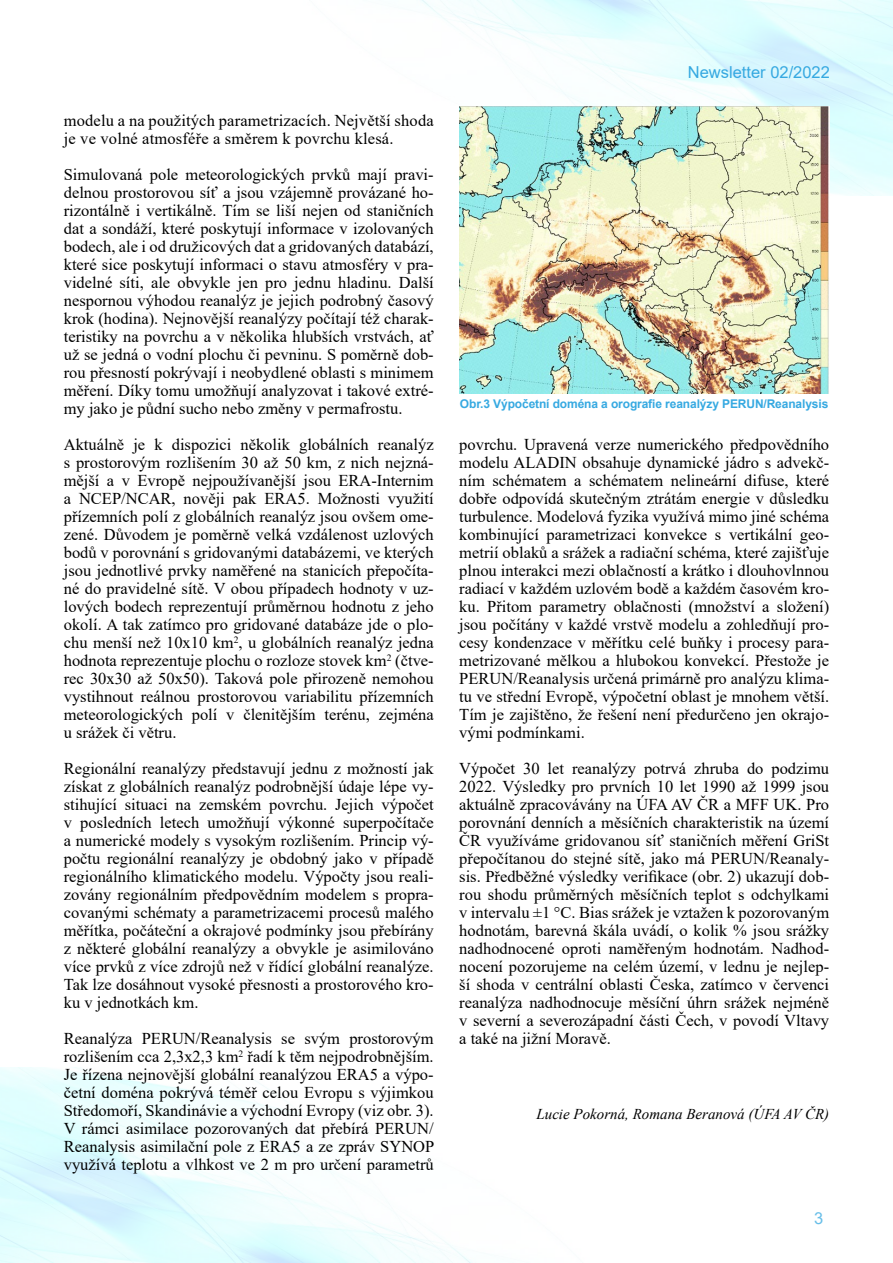
<style>
.page{position:relative;width:893px;height:1263px;background:#fff}
.page>*{position:absolute;margin:0;border:0;box-sizing:border-box;transform-origin:0 0}
.t1{font:16.5px/18px "Times New Roman";color:#000;text-align:justify}
.t2{font:16.5px "Arial";color:#36a9e1}
.t3{font:italic 15px "Times New Roman";color:#000}
.t4{font:700 12px "Arial";letter-spacing:-.01em;color:#36a9e1}
</style>
<div class="page">
<img style="left:459px;top:106px;width:370px;height:287px">
<p class="t1" style="left:64px;top:111px;width:371px">modelu a na použitých parametrizacích. Největší shoda je ve volné atmosféře a směrem k povrchu klesá.</p>
<p class="t1" style="left:64px;top:165px;width:371px">Simulovaná pole meteorologických prvků mají pravi&shy;delnou prostorovou síť a jsou vzájemně provázané ho&shy;rizontálně i vertikálně. Tím se liší nejen od staničních dat a sondáží, které poskytují informace v izolovaných bodech, ale i od družicových dat a gridovaných databází, které sice poskytují informaci o stavu atmosféry v pra&shy;videlné síti, ale obvykle jen pro jednu hladinu. Další nespornou výhodou reanalýz je jejich podrobný časový krok (hodina). Nejnovější reanalýzy počítají též charak&shy;teristiky na povrchu a v několika hlubších vrstvách, ať už se jedná o vodní plochu či pevninu. S poměrně dob&shy;rou přesností pokrývají i neobydlené oblasti s minimem měření. Díky tomu umožňují analyzovat i takové extré&shy;my jako je půdní sucho nebo změny v permafrostu.</p>
<p class="t1" style="left:64px;top:435px;width:371px">Aktuálně je k dispozici několik globálních reanalýz s prostorovým rozlišením 30 až 50 km, z nich nejzná&shy;mější a v Evropě nejpoužívanější jsou ERA-Internim a NCEP/NCAR, nověji pak ERA5. Možnosti využití přízemních polí z globálních reanalýz jsou ovšem ome&shy;zené. Důvodem je poměrně velká vzdálenost uzlových bodů v porovnání s gridovanými databázemi, ve kterých jsou jednotlivé prvky naměřené na stanicích přepočíta&shy;né do pravidelné sítě. V obou případech hodnoty v uz&shy;lových bodech reprezentují průměrnou hodnotu z jeho okolí. A tak zatímco pro gridované databáze jde o plo&shy;chu menší než 10x10 km<sup>2</sup>, u globálních reanalýz jedna hodnota reprezentuje plochu o rozloze stovek km<sup>2</sup> (čtve&shy;rec 30x30 až 50x50). Taková pole přirozeně nemohou vystihnout reálnou prostorovou variabilitu přízemních meteorologických polí v členitějším terénu, zejména u srážek či větru.</p>
<p class="t1" style="left:64px;top:759px;width:371px">Regionální reanalýzy představují jednu z možností jak získat z globálních reanalýz podrobnější údaje lépe vy&shy;stihující situaci na zemském povrchu. Jejich výpočet v posledních letech umožňují výkonné superpočítače a numerické modely s vysokým rozlišením. Princip vý&shy;počtu regionální reanalýzy je obdobný jako v případě regionálního klimatického modelu. Výpočty jsou reali&shy;zovány regionálním předpovědním modelem s propra&shy;covanými schématy a parametrizacemi procesů malého měřítka, počáteční a okrajové podmínky jsou přebírány z některé globální reanalýzy a obvykle je asimilováno více prvků z více zdrojů než v řídící globální reanalýze.<br>Tak lze dosáhnout vysoké přesnosti a prostorového kro&shy;ku v jednotkách km.</p>
<p class="t1" style="left:64px;top:1029px;width:372px">Reanalýza PERUN/Reanalysis se svým prostorovým rozlišením cca 2,3x2,3 km<sup>2</sup> řadí k těm nejpodrobnějším.<br>Je řízena nejnovější globální reanalýzou ERA5 a výpo&shy;četní doména pokrývá téměř celou Evropu s výjimkou Středomoří, Skandinávie a východní Evropy (viz obr. 3).<br>V rámci asimilace pozorovaných dat přebírá PERUN/ Reanalysis asimilační pole z ERA5 a ze zpráv SYNOP využívá teplotu a vlhkost ve 2 m pro určení parametrů</p>
<p class="t2" style="left:688px;top:61px;width:144px">Newsletter 02/2022</p>
<p class="t4" style="left:460px;top:395px;width:370px">Obr.3 Výpočetní doména a orografie reanalýzy PERUN/Reanalysis</p>
<p class="t1" style="left:459px;top:435px;width:371px">povrchu. Upravená verze numerického předpovědního modelu ALADIN obsahuje dynamické jádro s advekč&shy;ním schématem a schématem nelineární difuse, které dobře odpovídá skutečným ztrátám energie v důsledku turbulence. Modelová fyzika využívá mimo jiné schéma kombinující parametrizaci konvekce s vertikální geo&shy;metrií oblaků a srážek a radiační schéma, které zajišťuje plnou interakci mezi oblačností a krátko i dlouhovlnnou radiací v každém uzlovém bodě a každém časovém kro&shy;ku. Přitom parametry oblačnosti (množství a složení) jsou počítány v každé vrstvě modelu a zohledňují pro&shy;cesy kondenzace v měřítku celé buňky i procesy para&shy;metrizované mělkou a hlubokou konvekcí. Přestože je PERUN/Reanalysis určená primárně pro analýzu klima&shy;tu ve střední Evropě, výpočetní oblast je mnohem větší.<br>Tím je zajištěno, že řešení není předurčeno jen okrajo&shy;vými podmínkami.</p>
<p class="t1" style="left:459px;top:759px;width:371px">Výpočet 30 let reanalýzy potrvá zhruba do podzimu 2022. Výsledky pro prvních 10 let 1990 až 1999 jsou aktuálně zpracovávány na ÚFA AV ČR a MFF UK. Pro porovnání denních a měsíčních charakteristik na území ČR využíváme gridovanou síť staničních měření GriSt přepočítanou do stejné sítě, jako má PERUN/Reanaly&shy;sis. Předběžné výsledky verifikace (obr. 2) ukazují dob&shy;rou shodu průměrných měsíčních teplot s odchylkami v intervalu ±1 °C. Bias srážek je vztažen k pozorovaným hodnotám, barevná škála uvádí, o kolik % jsou srážky nadhodnocené oproti naměřeným hodnotám. Nadhod&shy;nocení pozorujeme na celém území, v lednu je nejlep&shy;ší shoda v centrální oblasti Česka, zatímco v červenci reanalýza nadhodnocuje měsíční úhrn srážek nejméně v severní a severozápadní části Čech, v povodí Vltavy a také na jižní Moravě.</p>
<p class="t3" style="left:536px;top:1104px;width:294px">Lucie Pokorná, Romana Beranová (ÚFA AV ČR)</p>
<p class="t2" style="left:814px;top:1207px;width:11px">3</p>
</div>
